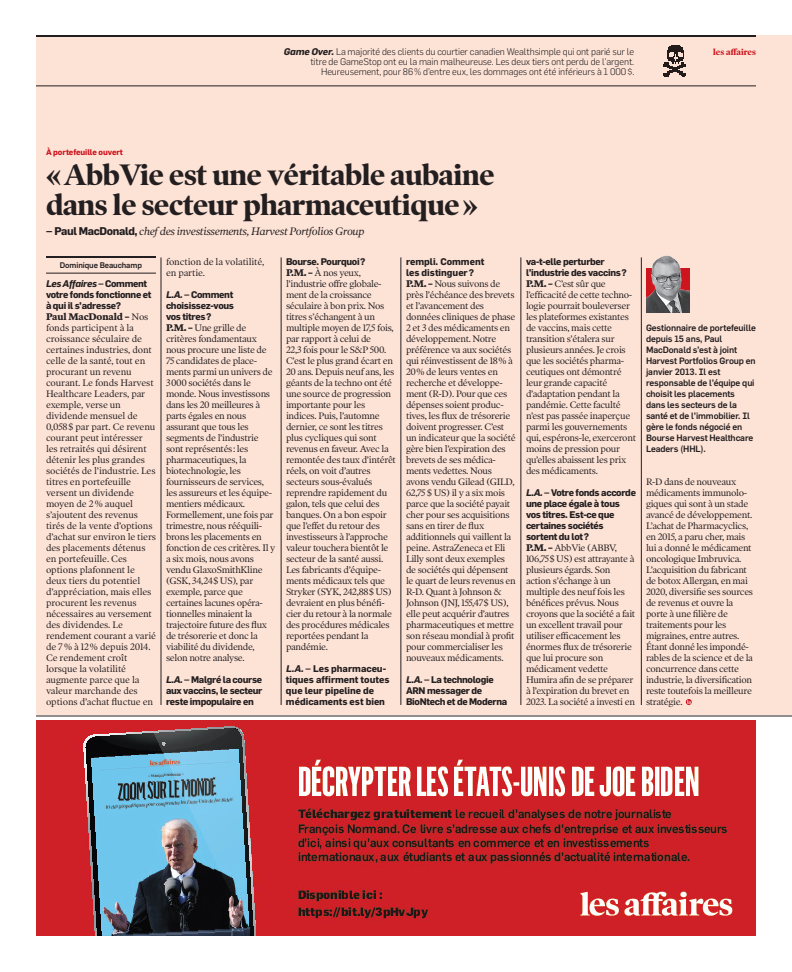
<style>
.page{position:relative;width:792px;height:972px;background:#fff}
.page>*{position:absolute;margin:0;border:0;box-sizing:border-box;transform-origin:0 0}
.Titre{font:700 30px/30px "Poynter OS Disp";letter-spacing:-.01em;color:#231f20}
.Titre-2{font:italic 11px "Poynter OS Text One L";letter-spacing:-.03em;color:#231f20}
.Texte_6_col_-_sans_I{font:9.5px/11px "Poynter OS Text One L";letter-spacing:-.035em;color:#231f20}
.Texte_6_col_-_sans_I-2{font:9.5px/11px "Poynter OS Text One L";letter-spacing:-.015em;color:#231f20}
.Texte_6_col_-_sans_I-3{font:700 9.5px/11px "Flama";letter-spacing:-.03em;color:#231f20}
.Brèves_-_droite{font:300 9.5px/10px "Flama";letter-spacing:-.01em;color:#231f20;text-align:right}
.Texte_6_col_-_sans_I-4{font:700 9.5px/11px "Flama";color:#231f20}
.Texte_6_col_-_avec_I{font:700 9.5px/11px "Flama";letter-spacing:-.03em;color:#231f20}
.BDV{font:500 9px/11px "Flama";letter-spacing:-.015em;color:#231f20}
.t1{font:700 9px "Poynter OS Disp";letter-spacing:.01em;color:#cd151d}
.Surtitre{font:700 8px "Flama";letter-spacing:-.01em;color:#cd151d}
.Texte_SANS_IND{font:500 8px "Flama";letter-spacing:-.015em;color:#231f20}
.s1{font-weight:700;font-style:italic}
.s2{font-family:"Flama";font-weight:700;font-style:normal}
.s3{font-style:italic}
.s4{font-weight:700}
</style>
<div class="page">
<div style="left:36px;top:35px;width:756px;height:901px;background:#fde2d6"></div>
<div style="left:35px;top:716px;width:757px;height:221px;background:#fff"></div>
<hr style="left:36px;top:35px;width:720px;height:2px;background:#231f20">
<hr style="left:36px;top:86px;width:720px;height:1px;background:#231f20">
<hr style="left:46px;top:256px;width:110px;height:2px;background:#231f20">
<hr style="left:46px;top:273px;width:110px;height:1px;background:#231f20">
<hr style="left:161px;top:257px;width:1px;height:448px;background:#231f20">
<hr style="left:281px;top:257px;width:1px;height:448px;background:#231f20">
<hr style="left:401px;top:257px;width:1px;height:448px;background:#231f20">
<hr style="left:641px;top:257px;width:1px;height:448px;background:#231f20">
<hr style="left:521px;top:257px;width:1px;height:448px;background:#231f20">
<hr style="left:36px;top:716px;width:756px;height:1px;background:#231f20">
<img style="left:646px;top:255px;width:44px;height:57px">
<svg style="left:686px;top:699px;width:6px;height:6px"></svg>
<svg style="left:663px;top:45px;width:23px;height:32px"></svg>
<img style="left:36px;top:720px;width:720px;height:216px">
<p class="Brèves_-_droite" style="left:284px;top:47px;width:352px"><span class="s1">Game Over.</span> La majorité des clients du courtier canadien Wealthsimple qui ont parié sur le</p>
<p class="t1" style="left:713px;top:47px;width:44px">les affaires</p>
<p class="Brèves_-_droite" style="left:310px;top:57px;width:325px">titre de GameStop ont eu la main malheureuse. Les deux tiers ont perdu de l’argent.<br>Heureusement, pour 86% d’entre eux, les dommages ont été inférieurs à 1 000$.</p>
<p class="Surtitre" style="left:46px;top:147px;width:79px">À portefeuille ouvert</p>
<p class="Titre" style="left:46px;top:159px;width:450px">« -AbbVie est une véritable aubaine dans le secteur pharmaceutique»</p>
<p class="Titre-2" style="left:46px;top:224px;width:320px"><span class="s2">– Paul MacDonald,</span> chef des investissements, Harvest Portfolios Group</p>
<p class="Texte_SANS_IND" style="left:60px;top:260px;width:84px">Dominique Beauchamp</p>
<p class="Texte_6_col_-_avec_I" style="left:46px;top:278px;width:107px"><span class="s3">Les Affaires –</span> Comment votre fonds fonctionne et à qui il s’adresse?</p>
<p class="Texte_6_col_-_sans_I-2" style="left:46px;top:311px;width:112px"><span class="s4">Paul MacDonald –</span> Nos fonds participent à la croissance séculaire de certaines industries, dont celle de la santé, tout en procurant un revenu courant. Le fonds Harvest<br>Healthcare Leaders, par exemple, verse un dividende mensuel de<br>0,058$ par part. Ce revenu courant peut intéresser les retraités qui désirent détenir les plus grandes sociétés de l’industrie. Les titres en portefeuille versent un dividende moyen de 2% auquel s’ajoutent des revenus tirés de la vente d’options d’achat sur environ le tiers des placements détenus en portefeuille. Ces options plafonnent le deux tiers du potentiel d’appréciation, mais elles procurent les revenus nécessaires au versement des dividendes. Le rendement courant a varié de 7% à 12% depuis 2014.<br>Ce rendement croît lorsque la volatilité augmente parce que la valeur marchande des options d’achat fluctue en</p>
<p class="Texte_6_col_-_sans_I-2" style="left:166px;top:256px;width:100px">fonction de la volatilité, en partie.</p>
<p class="Texte_6_col_-_sans_I-3" style="left:166px;top:289px;width:70px;text-align:justify"><span class="s3">L.A.</span> – Comment choisissez-vous vos titres?</p>
<p class="Texte_6_col_-_sans_I" style="left:166px;top:322px;width:111px"><span class="s4">P.M. –</span> Une grille de critères fondamentaux nous procure une liste de<br>75 candidates de place&shy;ments parmi un univers de<br>3000 sociétés dans le monde. Nous investissons dans les 20 meilleures à parts égales en nous assurant que tous les segments de l’industrie sont représentés: les pharmaceutiques, la biotechnologie, les fournisseurs de services, les assureurs et les équipe&shy;mentiers médicaux.<br>Formellement, une fois par trimestre, nous rééquili&shy;brons les placements en fonction de ces critères. Il y a six mois, nous avons vendu GlaxoSmithKline (GSK, 34,24$ US), par exemple, parce que certaines lacunes opéra&shy;tionnelles minaient la trajectoire future des flux de trésorerie et donc la viabilité du dividende, selon notre analyse.</p>
<p class="Texte_6_col_-_sans_I-3" style="left:166px;top:674px;width:98px;text-align:justify"><span class="s3">L.A.</span> – Malgré la course aux vaccins, le secteur reste impopulaire en</p>
<p class="Texte_6_col_-_sans_I-3" style="left:286px;top:256px;width:81px">Bourse. Pourquoi?</p>
<p class="Texte_6_col_-_sans_I" style="left:286px;top:267px;width:112px"><span class="s4">P.M. –</span> À nos yeux, l’industrie offre globale&shy;ment de la croissance séculaire à bon prix. Nos titres s’échangent à un multiple moyen de 17,5 fois, par rapport à celui de<br>22,3 fois pour le S&amp;P 500.<br>C’est le plus grand écart en<br>20 ans. Depuis neuf ans, les géants de la techno ont été une source de progression importante pour les indices. Puis, l’automne dernier, ce sont les titres plus cycliques qui sont revenus en faveur. Avec la remontée des taux d’intérêt réels, on voit d’autres secteurs sous-évalués reprendre rapidement du galon, tels que celui des banques. On a bon espoir que l’effet du retour des investisseurs à l’approche valeur touchera bientôt le secteur de la santé aussi.<br>Les fabricants d’équipe&shy;ments médicaux tels que<br>Stryker (SYK, 242,88$ US) devraient en plus bénéfi&shy;cier du retour à la normale des procédures médicales reportées pendant la pandémie.</p>
<p class="Texte_6_col_-_sans_I-4" style="left:286px;top:663px;width:105px"><span class="s3">L.A.</span> – Les pharmaceu&shy;tiques affirment toutes que leur pipeline de médicaments est bien</p>
<p class="Texte_6_col_-_sans_I-4" style="left:406px;top:256px;width:80px">rempli. Comment les distinguer?</p>
<p class="Texte_6_col_-_sans_I" style="left:406px;top:278px;width:111px"><span class="s4">P.M. –</span> Nous suivons de près l’échéance des brevets et l’avancement des données cliniques de phase<br>2 et 3 des médicaments en développement. Notre préférence va aux sociétés qui réinvestissent de 18% à<br>20% de leurs ventes en recherche et développe&shy;ment (R-D). Pour que ces dépenses soient produc&shy;tives, les flux de trésorerie doivent progresser. C’est un indicateur que la société gère bien l’expiration des brevets de ses médica&shy;ments vedettes. Nous avons vendu Gilead (GILD,<br>62,75 $ US) il y a six mois parce que la société payait cher pour ses acquisitions sans en tirer de flux additionnels qui vaillent la peine. AstraZeneca et Eli<br>Lilly sont deux exemples de sociétés qui dépensent le quart de leurs revenus en<br>R-D. Quant à Johnson &amp;<br>Johnson (JNJ, 155,47$ US), elle peut acquérir d’autres pharmaceutiques et mettre son réseau mondial à profit pour commercialiser les nouveaux médicaments.</p>
<p class="Texte_6_col_-_sans_I-3" style="left:406px;top:674px;width:103px"><span class="s3">L.A.</span> – La technologie<br>ARN messager de<br>BioNtech et de Moderna</p>
<p class="Texte_6_col_-_sans_I-3" style="left:526px;top:256px;width:102px">va-t-elle perturber l’industrie des vaccins?</p>
<p class="Texte_6_col_-_sans_I" style="left:526px;top:278px;width:112px"><span class="s4">P.M. –</span> C’est sûr que l’efficacité de cette techno&shy;logie pourrait bouleverser les plateformes existantes de vaccins, mais cette transition s’étalera sur plusieurs années. Je crois que les sociétés pharma&shy;ceutiques ont démontré leur grande capacité d’adaptation pendant la pandémie. Cette faculté n’est pas passée inaperçue parmi les gouvernements qui, espérons-le, exerceront moins de pression pour qu’elles abaissent les prix des médicaments.</p>
<p class="Texte_6_col_-_sans_I-3" style="left:526px;top:487px;width:112px"><span class="s3">L.A.</span> – Votre fonds accorde une place égale à tous vos titres. Est-ce que certaines sociétés sortent du lot?</p>
<p class="Texte_6_col_-_sans_I" style="left:526px;top:542px;width:111px"><span class="s4">P.M. –</span> AbbVie (ABBV,<br>106,75$ US) est attrayante à plusieurs égards. Son action s’échange à un multiple des neuf fois les bénéfices prévus. Nous croyons que la société a fait un excellent travail pour utiliser efficacement les énormes flux de trésorerie que lui procure son médicament vedette<br>Humira afin de se préparer à l’expiration du brevet en<br>2023. La société a investi en</p>
<p class="BDV" style="left:646px;top:322px;width:111px">Gestionnaire de portefeuille depuis 15 ans, Paul<br>MacDonald s’est à joint<br>Harvest Portfolios Group en janvier 2013. Il est responsable de l’équipe qui choisit les placements dans les secteurs de la santé et de l’immobilier. Il gère le fonds négocié en<br>Bourse Harvest Healthcare<br>Leaders (HHL).</p>
<p class="Texte_6_col_-_sans_I" style="left:646px;top:476px;width:109px">R-D dans de nouveaux médicaments immunolo&shy;giques qui sont à un stade avancé de développement.<br>L’achat de Pharmacyclics, en 2015, a paru cher, mais lui a donné le médicament oncologique Imbruvica.<br>L’acquisition du fabricant de botox Allergan, en mai<br>2020, diversifie ses sources de revenus et ouvre la porte à une filière de traitements pour les migraines, entre autres.<br>Étant donné les impondé&shy;rables de la science et de la concurrence dans cette industrie, la diversification reste toutefois la meilleure stratégie.</p>
</div>
